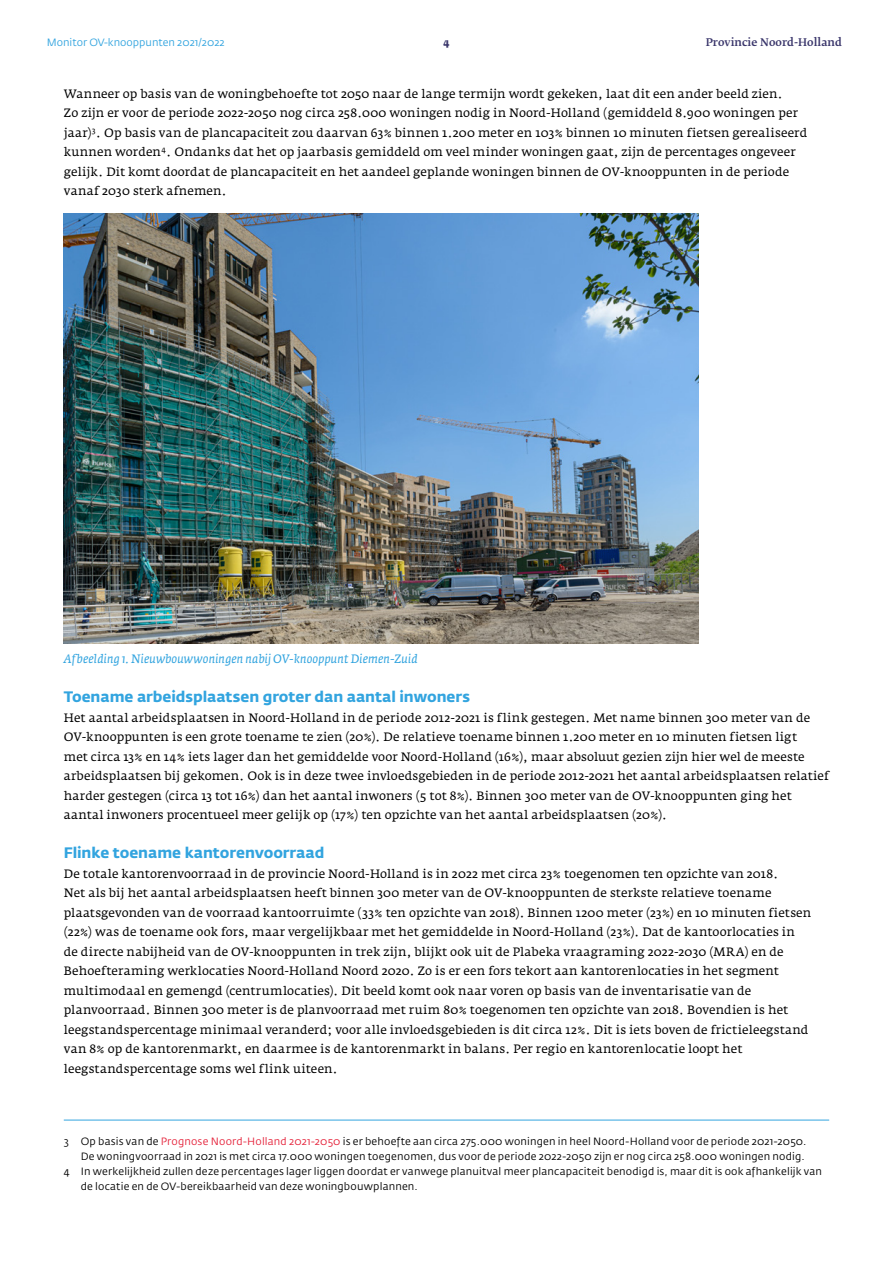
<style>
.page{position:relative;width:893px;height:1263px;background:#fff}
.page>*{position:absolute;margin:0;border:0;box-sizing:border-box;transform-origin:0 0}
.K2_Kop_2_afstand{font:700 15px "Fedra Sans Std";letter-spacing:-.005em;color:#32a4df}
.I_Platte_txt{font:12px/19.5px "Fedra Serif A Std";letter-spacing:.015em;color:#000}
.Bijschrift_blauw{font:italic 12px "Fedra Serif A Std";letter-spacing:.015em;color:#32a4df}
.P_Voetnoot{font:10.5px/15px "Fedra Sans Std";letter-spacing:.015em;color:#000;text-align:right}
.t1{font:10.5px "Fedra Sans Std";color:#32a4df}
.t2{font:500 10.5px "Fedra Serif B Pro";color:#3a366b}
.t3{font:700 10.5px "Fedra Serif A Std";color:#3a366b}
.s1{color:#e5233b}
</style>
<div class="page">
<img style="left:64px;top:213px;width:635px;height:430px">
<hr style="left:64px;top:1120px;width:765px;height:1px;background:#32a4df">
<p class="t1" style="left:47px;top:36px;width:180px">Monitor OV-knooppunten 2021/2022</p>
<p class="t3" style="left:443px;top:36px;width:8px">4</p>
<p class="t2" style="left:706px;top:35px;width:138px">Provincie Noord-Holland</p>
<p class="I_Platte_txt" style="left:64px;top:84px;width:745px">Wanneer op basis van de woningbehoefte tot 2050 naar de lange termijn wordt gekeken, laat dit een ander beeld zien.<br>Zo zijn er voor de periode 2022-2050 nog circa 258.000 woningen nodig in Noord-Holland (gemiddeld 8.900 woningen per jaar)<sup>3</sup>. Op basis van de plancapaciteit zou daarvan 63% binnen 1.200 meter en 103% binnen 10 minuten fietsen gerealiseerd kunnen worden<sup>4</sup>. Ondanks dat het op jaarbasis gemiddeld om veel minder woningen gaat, zijn de percentages ongeveer gelijk. Dit komt doordat de plancapaciteit en het aandeel geplande woningen binnen de OV-knooppunten in de periode vanaf 2030 sterk afnemen.</p>
<p class="Bijschrift_blauw" style="left:64px;top:652px;width:355px">Afbeelding 1. Nieuwbouwwoningen nabij OV-knooppunt Diemen-Zuid</p>
<p class="K2_Kop_2_afstand" style="left:64px;top:687px;width:408px">Toename arbeidsplaatsen groter dan aantal inwoners</p>
<p class="I_Platte_txt" style="left:64px;top:708px;width:767px">Het aantal arbeidsplaatsen in Noord-Holland in de periode 2012-2021 is flink gestegen. Met name binnen 300 meter van de OV-knooppunten is een grote toename te zien (20%). De relatieve toename binnen 1.200 meter en 10 minuten fietsen ligt<br>met circa 13% en 14% iets lager dan het gemiddelde voor Noord-Holland (16%), maar absoluut gezien zijn hier wel de meeste arbeidsplaatsen bij gekomen. Ook is in deze twee invloedsgebieden in de periode 2012-2021 het aantal arbeidsplaatsen relatief harder gestegen (circa 13 tot 16%) dan het aantal inwoners (5 tot 8%). Binnen 300 meter van de OV-knooppunten ging het aantal inwoners procentueel meer gelijk op (17%) ten opzichte van het aantal arbeidsplaatsen (20%).</p>
<p class="K2_Kop_2_afstand" style="left:64px;top:843px;width:262px">Flinke toename kantorenvoorraad</p>
<p class="I_Platte_txt" style="left:64px;top:864px;width:749px">De totale kantorenvoorraad in de provincie Noord-Holland is in 2022 met circa 23% toegenomen ten opzichte van 2018.<br>Net als bij het aantal arbeidsplaatsen heeft binnen 300 meter van de OV-knooppunten de sterkste relatieve toename plaatsgevonden van de voorraad kantoorruimte (33% ten opzichte van 2018). Binnen 1200 meter (23%) en 10 minuten fietsen (22%) was de toename ook fors, maar vergelijkbaar met het gemiddelde in Noord-Holland (23%). Dat de kantoorlocaties in de directe nabijheid van de OV-knooppunten in trek zijn, blijkt ook uit de Plabeka vraagraming 2022-2030 (MRA) en de Behoefteraming werklocaties Noord-Holland Noord 2020. Zo is er een fors tekort aan kantorenlocaties in het segment multimodaal en gemengd (centrumlocaties). Dit beeld komt ook naar voren op basis van de inventarisatie van de planvoorraad. Binnen 300 meter is de planvoorraad met ruim 80% toegenomen ten opzichte van 2018. Bovendien is het leegstandspercentage minimaal veranderd; voor alle invloedsgebieden is dit circa 12%. Dit is iets boven de frictieleegstand van 8% op de kantorenmarkt, en daarmee is de kantorenmarkt in balans. Per regio en kantorenlocatie loopt het leegstandspercentage soms wel flink uiteen.</p>
<p class="P_Voetnoot" style="left:64px;top:1133px;width:744px">3 Op basis van de <span class="s1">Prognose Noord-Holland 2021-2050</span> is er behoefte aan circa 275.000 woningen in heel Noord-Holland voor de periode 2021-2050.<br>De woningvoorraad in 2021 is met circa 17.000 woningen toegenomen, dus voor de periode 2022-2050 zijn er nog circa 258.000 woningen nodig.</p>
<p class="P_Voetnoot" style="left:81px;top:1163px;width:743px;text-align:left;text-indent:-17px">4 In werkelijkheid zullen deze percentages lager liggen doordat er vanwege planuitval meer plancapaciteit benodigd is, maar dit is ook afhankelijk van de locatie en de OV-bereikbaarheid van deze woningbouwplannen.</p>
</div>
